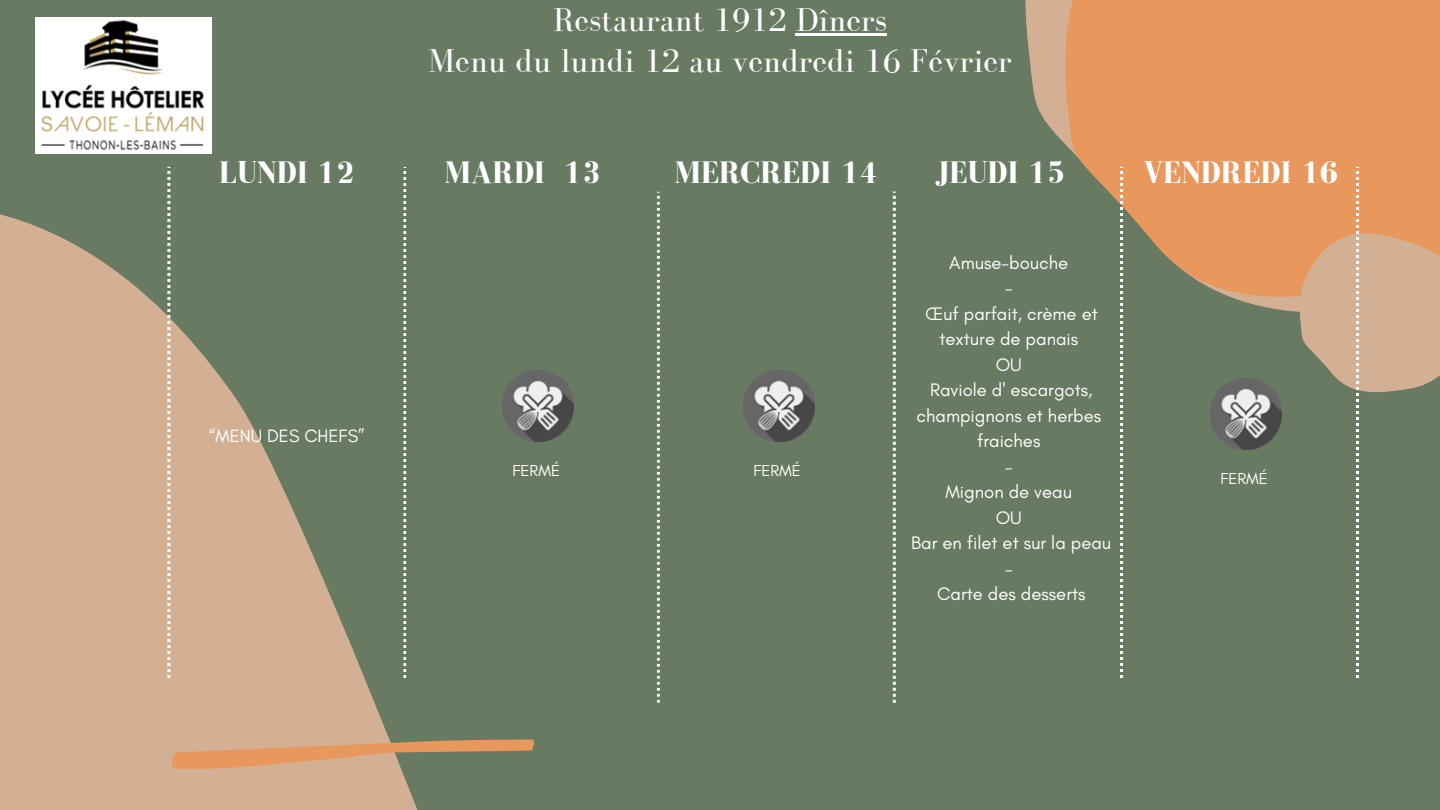
<style>
.page{position:relative;width:1440px;height:810px;background:#687a61}
.page>*{position:absolute;margin:0;border:0;box-sizing:border-box;transform-origin:0 0}
.t1{font:34px "Bodoni FLF";color:#fff}
.t2{font:700 32px "Bodoni FLF";color:#fff}
.t3{font:18.5px/25.5px "Glacial Indifference";color:#fff;text-align:center}
.t4{font:18.2px "Glacial Indifference";color:#fff}
.t5{font:16.2px "Glacial Indifference";color:#fff}
</style>
<div class="page">
<svg style="left:0;top:51px;width:418px;height:759px;fill:#d3b094"></svg>
<svg style="left:1025px;top:0;width:99px;height:340px"></svg>
<svg style="left:1051px;top:0;width:389px;height:316px;fill:#e8985d"></svg>
<svg style="left:172px;top:739px;width:362px;height:31px"></svg>
<svg style="left:893px;top:192px;width:3px;height:511px"></svg>
<svg style="left:657px;top:192px;width:3px;height:511px"></svg>
<svg style="left:1120px;top:167px;width:3px;height:511px"></svg>
<svg style="left:1295px;top:167px;width:145px;height:511px"></svg>
<svg style="left:167px;top:167px;width:3px;height:511px;background:#d4c9b9"></svg>
<svg style="left:403px;top:167px;width:3px;height:511px"></svg>
<hr style="left:796px;top:33px;width:91px;height:3px;background:#fff">
<img style="left:35px;top:18px;width:176px;height:135px">
<img style="left:744px;top:371px;width:71px;height:71px">
<img style="left:503px;top:371px;width:71px;height:71px">
<img style="left:1211px;top:379px;width:71px;height:71px">
<p class="t1" style="left:553px;top:1px;width:335px">Restaurant 1912 Dîners</p>
<h2 class="t1" style="left:428px;top:42px;width:585px">Menu du lundi 12 au vendredi 16 Février</h2>
<h1 class="t2" style="left:219px;top:155px;width:137px">LUNDI 12</h1>
<p class="t2" style="left:444px;top:155px;width:158px">MARDI 13</p>
<h2 class="t2" style="left:675px;top:155px;width:205px">MERCREDI 14</h2>
<p class="t2" style="left:936px;top:155px;width:132px">JEUDI 15</p>
<h1 class="t2" style="left:1143px;top:155px;width:197px">VENDREDI 16</h1>
<h1 class="t4" style="left:209px;top:424px;width:157px">“MENU DES CHEFS”</h1>
<p class="t5" style="left:513px;top:461px;width:49px">FERMÉ</p>
<p class="t5" style="left:753px;top:461px;width:49px">FERMÉ</p>
<h1 class="t3" style="left:911px;top:249px;width:202px">Amuse-bouche<br>-<br>Œuf parfait, crème et texture de panais<br>OU<br>Raviole d' escargots, champignons et herbes fraiches<br>-<br>Mignon de veau<br>OU<br>Bar en filet et sur la peau -<br>Carte des desserts</h1>
<p class="t5" style="left:1220px;top:469px;width:49px">FERMÉ</p>
</div>
